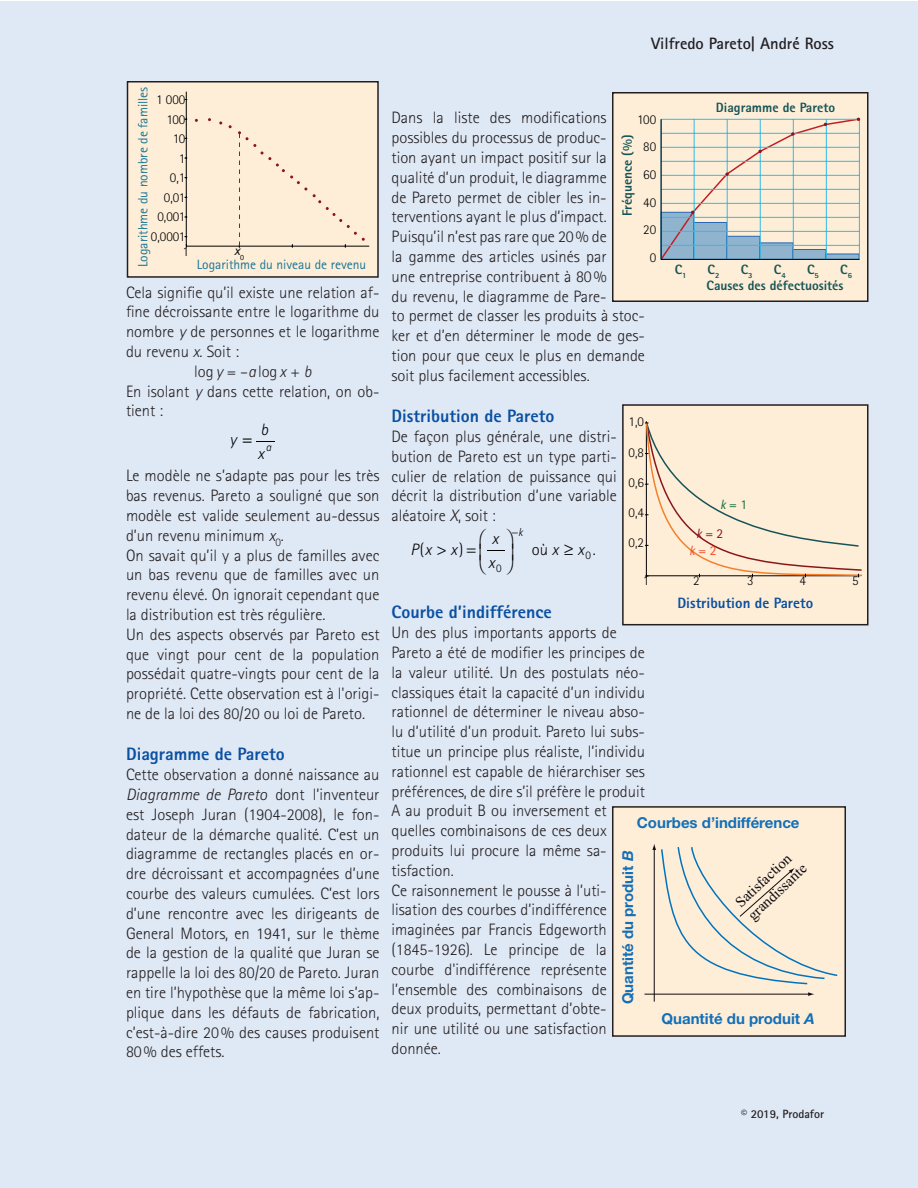
<style>
.page{position:relative;width:918px;height:1188px;background:#fff}
.page>*{position:absolute;margin:0;border:0;box-sizing:border-box;transform-origin:0 0}
.Sous-titre_2{font:800 18px "Rotis Sans Serif";color:#0a50a1}
.t1{font:300 16.5px/19.8px "Rotis Sans Serif";color:#231f20;text-align:justify}
.t2{font:700 16.5px "Rotis Sans Serif";color:#231f20}
.t3{font:italic 300 16.5px/23.7px "Rotis Sans Serif";color:#000}
.t4{font:300 16.5px "Rotis Sans Serif";color:#000}
.t5{font:700 15px "Helvetica Neue LT Std";color:#136fb8}
.t6{font:15px/18px "Times New Roman";color:#0e0b11}
.Sous-titre_2-2{font:800 15px "Rotis Sans Serif";color:#0a50a1}
.t7{font:800 13.5px "Rotis Sans Serif";color:#155456}
.t8{font:300 13.5px/19.5px "Rotis Sans Serif";color:#000;text-align:right}
.t9{font:13.5px "Rotis Sans Serif";color:#1b7695}
.t10{font:13.5px/28.8px "Rotis Sans Serif";color:#146f3e}
.t11{font:13.5px "Rotis Sans Serif";color:#f04e29}
.t12{font:italic 13.5px "Rotis Sans Serif";color:#000}
.t13{font:700 12px "Rotis Sans Serif";color:#231f20}
.t14{font:italic 300 11.55px "Rotis Sans Serif";color:#000}
.t15{font:300 11.55px "Rotis Sans Serif";color:#000}
.s1{font-style:italic}
.s2{font-style:normal}
.s3{font-style:italic;color:#8b1619}
.s4{color:#8b1619}
</style>
<div class="page">
<div style="left:0;top:1px;width:918px;height:1187px;background:#dfe8f5"></div>
<div style="left:128px;top:82px;width:250px;height:195px;background:#feeed8"></div>
<div style="left:127px;top:81px;width:252px;height:197px;border:2px solid #231f20"></div>
<hr style="left:186px;top:246px;width:183px;height:1px;background:#000">
<hr style="left:186px;top:92px;width:1px;height:154px;background:#000">
<svg style="left:238px;top:131px;width:69px;height:117px"></svg>
<svg style="left:313px;top:194px;width:52px;height:54px"></svg>
<div style="left:613px;top:807px;width:232px;height:229px;background:#feeed8"></div>
<div style="left:612px;top:806px;width:234px;height:231px;border:2px solid #231f20"></div>
<hr style="left:644px;top:994px;width:165px;height:1px;background:#0e0b11">
<svg style="left:808px;top:992px;width:7px;height:4px"></svg>
<hr style="left:654px;top:849px;width:1px;height:153px;background:#0e0b11">
<svg style="left:652px;top:844px;width:185px;height:141px"></svg>
<div style="left:623px;top:405px;width:245px;height:220px;background:#feeed8"></div>
<div style="left:622px;top:404px;width:246px;height:221px;border:2px solid #231f20"></div>
<svg style="left:645px;top:421px;width:217px;height:157px"></svg>
<div style="left:613px;top:93px;width:255px;height:208px;background:#feeed8"></div>
<div style="left:612px;top:92px;width:256px;height:210px;border:2px solid #231f20"></div>
<svg style="left:660px;top:117px;width:200px;height:143px"></svg>
<svg style="left:256px;top:441px;width:18px;height:1px"></svg>
<svg style="left:487px;top:550px;width:18px;height:1px"></svg>
<p class="t2" style="left:651px;top:33px;width:184px">Vilfredo Pareto| André Ross</p>
<p class="t9" style="left:135px;top:267px;width:182px;rotate:-90deg">Logarithme du nombre de familles</p>
<p class="t8" style="left:151px;top:90px;width:36px">1 000<br>100<br>10<br>1<br>0,1<br>0,01<br>0,001<br>0,0001</p>
<p class="t8" style="left:183px;top:241px;width:8px">1</p>
<p class="t12" style="left:234px;top:243px;width:11px">x<sub>0</sub></p>
<p class="t9" style="left:197px;top:256px;width:171px">Logarithme du niveau de revenu</p>
<p class="t1" style="left:126px;top:282px;width:255px">Cela signifie qu’il existe une relation af&shy;fine décroissante entre le logarithme du nombre <span class="s1">y</span> de personnes et le logarithme du revenu <span class="s1">x</span>. Soit :</p>
<p class="t1" style="left:194px;top:361px;width:119px">log <span class="s1">y</span> = –<span class="s1">a</span> log <span class="s1">x</span> + <span class="s1">b</span></p>
<p class="t1" style="left:126px;top:381px;width:255px">En isolant <span class="s1">y</span> dans cette relation, on ob&shy;tient :</p>
<p class="t3" style="left:230px;top:428px;width:9px">y</p>
<p class="t3" style="left:257px;top:418px;width:15px">b x<sup>a</sup></p>
<p class="t1" style="left:126px;top:466px;width:255px">Le modèle ne s’adapte pas pour les très bas revenus. Pareto a souligné que son modèle est valide seulement au-dessus d’un revenu minimum <span class="s1">x</span><sub>0</sub>.</p>
<p class="t1" style="left:126px;top:545px;width:255px">On savait qu’il y a plus de familles avec un bas revenu que de familles avec un revenu élevé. On ignorait cependant que la distribution est très régulière.</p>
<p class="t1" style="left:126px;top:624px;width:255px">Un des aspects observés par Pareto est que vingt pour cent de la population possédait quatre-vingts pour cent de la propriété. Cette observation est à l'origi&shy;ne de la loi des 80/20 ou loi de Pareto.</p>
<p class="Sous-titre_2" style="left:126px;top:743px;width:160px">Diagramme de Pareto</p>
<p class="t1" style="left:126px;top:765px;width:255px">Cette observation a donné naissance au <span class="s1">Diagramme de Pareto</span> dont l’inventeur est Joseph Juran (1904-2008), le fon&shy;dateur de la démarche qualité. C’est un diagramme de rectangles placés en or&shy;dre décroissant et accompagnées d’une courbe des valeurs cumulées. C’est lors d’une rencontre avec les dirigeants de General Motors, en 1941, sur le thème de la gestion de la qualité que Juran se rappelle la loi des 80/20 de Pareto. Juran en tire l’hypothèse que la même loi s’ap&shy;plique dans les défauts de fabrication, c’est-à-dire 20% des causes produisent 80% des effets.</p>
<p class="t1" style="left:392px;top:108px;width:217px">Dans la liste des modifications possibles du processus de produc&shy;tion ayant un impact positif sur la qualité d’un produit, le diagramme de Pareto permet de cibler les in&shy;terventions ayant le plus d’impact.</p>
<p class="t1" style="left:392px;top:227px;width:255px;text-align:left">Puisqu’il n’est pas rare que 20% de<br>la gamme des articles usinés par<br>une entreprise contribuent à 80%<br>du revenu, le diagramme de Pare-<br>to permet de classer les produits à stoc&shy;ker et d’en déterminer le mode de ges&shy;tion pour que ceux le plus en demande soit plus facilement accessibles.</p>
<p class="Sous-titre_2" style="left:392px;top:405px;width:164px">Distribution de Pareto</p>
<p class="t1" style="left:392px;top:427px;width:227px">De façon plus générale, une distri&shy;bution de Pareto est un type parti&shy;culier de relation de puissance qui décrit la distribution d’une variable aléatoire <span class="s1">X</span>, soit :</p>
<p class="t3" style="left:411px;top:537px;width:54px">Px x<span class="s2">)</span></p>
<p class="t3" style="left:488px;top:527px;width:12px;line-height:23.2px">x x</p>
<p class="t8" style="left:637px;top:105px;width:20px;line-height:27.6px">100<br>80<br>60<br>40<br>20<br>0</p>
<p class="t7" style="left:619px;top:216px;width:83px;rotate:-90deg">Fréquence (%)</p>
<p class="t8" style="left:629px;top:412px;width:17px">1,0</p>
<p class="t8" style="left:629px;top:442px;width:17px">0,8</p>
<p class="t8" style="left:629px;top:473px;width:17px">0,6</p>
<p class="t8" style="left:629px;top:503px;width:17px">0,4</p>
<p class="t8" style="left:629px;top:533px;width:17px">0,2</p>
<p class="t14" style="left:512px;top:526px;width:12px">−k</p>
<p class="t4" style="left:420px;top:540px;width:6px">(</p>
<p class="t4" style="left:532px;top:540px;width:66px">où<span class="s1">x x</span> .</p>
<p class="t15" style="left:586px;top:548px;width:7px">0</p>
<p class="t15" style="left:496px;top:561px;width:7px">0</p>
<p class="t7" style="left:716px;top:99px;width:121px">Diagramme de Pareto</p>
<p class="t7" style="left:675px;top:261px;width:13px">C<sub>1</sub></p>
<p class="t7" style="left:708px;top:261px;width:13px">C<sub>2</sub></p>
<p class="t7" style="left:741px;top:261px;width:13px">C<sub>3</sub></p>
<p class="t7" style="left:774px;top:261px;width:13px">C<sub>4</sub></p>
<p class="t7" style="left:807px;top:261px;width:13px">C<sub>5</sub></p>
<p class="t7" style="left:840px;top:261px;width:13px">C<sub>6</sub></p>
<p class="t7" style="left:707px;top:277px;width:138px">Causes des défectuosités</p>
<p class="t10" style="left:696px;top:490px;width:53px;text-indent:24px"><span class="s1">k</span> = 1 <span class="s3">k</span> <span class="s4">= 2</span></p>
<p class="t11" style="left:689px;top:542px;width:29px"><span class="s1">k</span> = 2</p>
<p class="t8" style="left:643px;top:571px;width:8px">1</p>
<p class="t8" style="left:693px;top:571px;width:8px">2</p>
<p class="t8" style="left:747px;top:571px;width:8px">3</p>
<p class="t8" style="left:800px;top:571px;width:8px">4</p>
<p class="t8" style="left:852px;top:571px;width:8px">5</p>
<p class="Sous-titre_2-2" style="left:677px;top:593px;width:137px">Distribution de Pareto</p>
<p class="Sous-titre_2" style="left:392px;top:601px;width:162px">Courbe d’indifférence</p>
<p class="t1" style="left:392px;top:623px;width:255px;text-align:left">Un des plus importants apports de Pareto a été de modifier les principes de la valeur utilité. Un des postulats néo&shy;classiques était la capacité d’un individu rationnel de déterminer le niveau abso&shy;lu d’utilité d’un produit. Pareto lui subs&shy;titue un principe plus réaliste, l’individu rationnel est capable de hiérarchiser ses préférences, de dire s’il préfère le produit A au produit B ou inversement et quelles combinaisons de ces deux produits lui procure la même sa&shy;tisfaction.</p>
<p class="t1" style="left:392px;top:880px;width:217px">Ce raisonnement le pousse à l’uti&shy;lisation des courbes d’indifférence imaginées par Francis Edgeworth (1845-1926). Le principe de la courbe d'indifférence représente l’ensemble des combinaisons de deux produits, permettant d’obte&shy;nir une utilité ou une satisfaction donnée.</p>
<p class="t5" style="left:637px;top:813px;width:164px">Courbes d’indifférence</p>
<p class="t5" style="left:618px;top:1004px;width:155px;rotate:-90deg">Quantité du produit <span class="s1">B</span></p>
<p class="t6" style="left:731px;top:897px;width:77px;rotate:-43deg">Satisfaction grandissante</p>
<p class="t5" style="left:662px;top:1010px;width:155px">Quantité du produit <span class="s1">A</span></p>
<p class="t13" style="left:741px;top:1106px;width:84px">© 2019, Prodafor</p>
</div>
